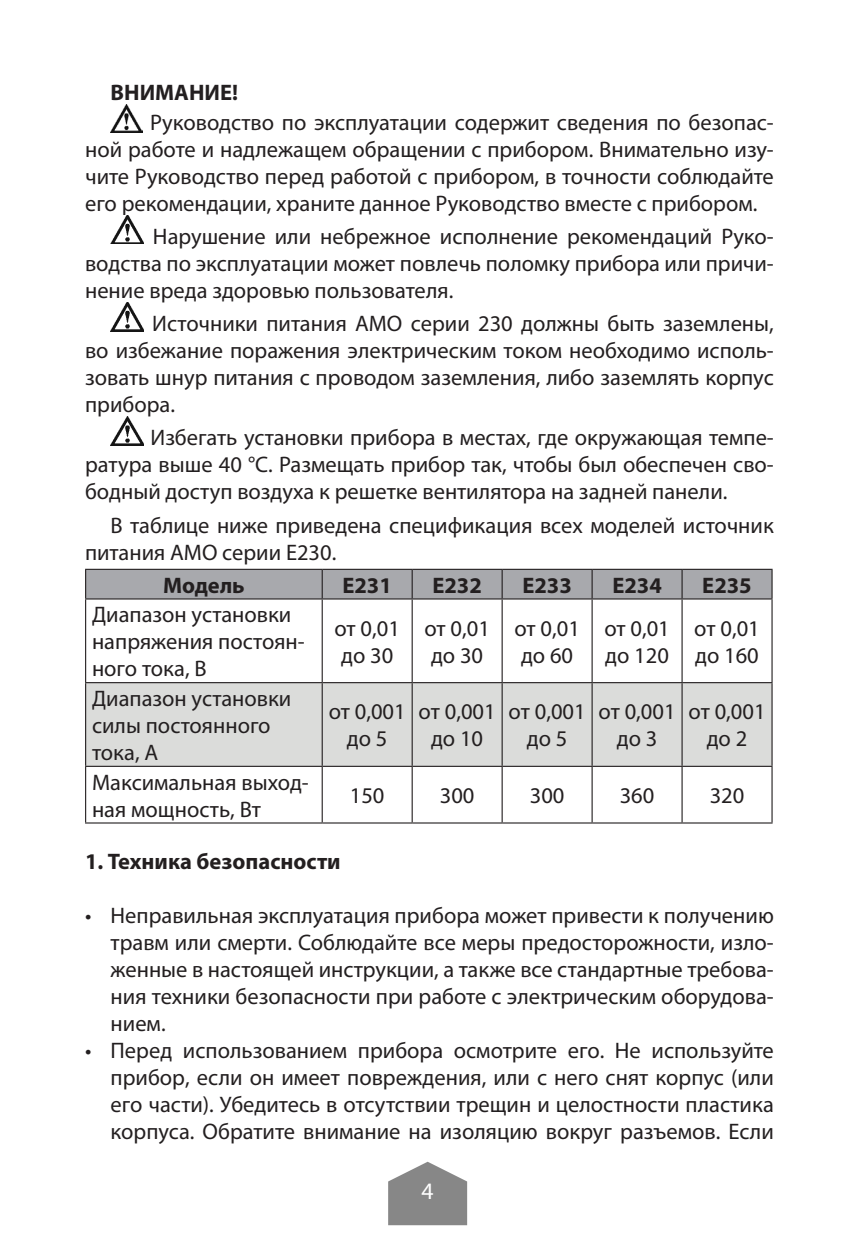
<style>
.page{position:relative;width:855px;height:1238px;background:#fff}
.page>*{position:absolute;margin:0;border:0;box-sizing:border-box;transform-origin:0 0}
.t1{font:23.62px "Myriad Pro";color:#fff}
.t2{font:22.5px/27px "Myriad Pro";color:#231f20}
.Стиль_абзаца_1{font:700 22.5px "Myriad Pro";color:#231f20}
</style>
<div class="page">
<svg style="left:388px;top:1161px;width:79px;height:64px"></svg>
<img style="left:111px;top:105px;width:31px;height:27px">
<img style="left:111px;top:215px;width:33px;height:29px">
<img style="left:111px;top:302px;width:33px;height:29px">
<img style="left:111px;top:416px;width:33px;height:29px">
<div style="left:86px;top:683px;width:685px;height:82px;background:#dbdcda"></div>
<hr style="left:85px;top:568px;width:237px;height:2px;background:#231f20">
<hr style="left:322px;top:568px;width:90px;height:2px;background:#231f20">
<hr style="left:412px;top:568px;width:90px;height:2px;background:#231f20">
<hr style="left:502px;top:568px;width:90px;height:2px;background:#231f20">
<hr style="left:592px;top:568px;width:90px;height:2px;background:#231f20">
<hr style="left:682px;top:568px;width:90px;height:2px;background:#231f20">
<div style="left:85px;top:569px;width:687px;height:29px;background:#a8a9ad"></div>
<hr style="left:85px;top:598px;width:237px;height:1px;background:#231f20">
<hr style="left:85px;top:599px;width:1px;height:83px;background:#231f20">
<hr style="left:322px;top:598px;width:90px;height:1px;background:#231f20">
<hr style="left:322px;top:599px;width:1px;height:83px;background:#231f20">
<hr style="left:412px;top:598px;width:90px;height:1px;background:#231f20">
<hr style="left:411px;top:599px;width:2px;height:83px;background:#231f20">
<hr style="left:502px;top:598px;width:90px;height:1px;background:#231f20">
<hr style="left:501px;top:599px;width:2px;height:83px;background:#231f20">
<hr style="left:592px;top:598px;width:90px;height:1px;background:#231f20">
<hr style="left:591px;top:599px;width:1px;height:83px;background:#231f20">
<hr style="left:682px;top:598px;width:90px;height:1px;background:#231f20">
<hr style="left:681px;top:599px;width:1px;height:83px;background:#231f20">
<hr style="left:771px;top:599px;width:1px;height:83px;background:#231f20">
<hr style="left:85px;top:682px;width:237px;height:1px;background:#231f20">
<hr style="left:85px;top:683px;width:1px;height:82px;background:#231f20">
<hr style="left:322px;top:682px;width:90px;height:1px;background:#231f20">
<hr style="left:322px;top:683px;width:1px;height:82px;background:#231f20">
<hr style="left:412px;top:682px;width:90px;height:1px;background:#231f20">
<hr style="left:411px;top:683px;width:2px;height:82px;background:#231f20">
<hr style="left:502px;top:682px;width:90px;height:1px;background:#231f20">
<hr style="left:501px;top:683px;width:2px;height:82px;background:#231f20">
<hr style="left:592px;top:682px;width:90px;height:1px;background:#231f20">
<hr style="left:591px;top:683px;width:1px;height:82px;background:#231f20">
<hr style="left:682px;top:682px;width:90px;height:1px;background:#231f20">
<hr style="left:681px;top:683px;width:1px;height:82px;background:#231f20">
<hr style="left:771px;top:683px;width:1px;height:82px;background:#231f20">
<hr style="left:85px;top:765px;width:237px;height:1px;background:#231f20">
<hr style="left:85px;top:766px;width:1px;height:56px;background:#231f20">
<hr style="left:322px;top:765px;width:90px;height:1px;background:#231f20">
<hr style="left:322px;top:766px;width:1px;height:56px;background:#231f20">
<hr style="left:412px;top:765px;width:90px;height:1px;background:#231f20">
<hr style="left:411px;top:766px;width:2px;height:56px;background:#231f20">
<hr style="left:502px;top:765px;width:90px;height:1px;background:#231f20">
<hr style="left:501px;top:766px;width:2px;height:56px;background:#231f20">
<hr style="left:592px;top:765px;width:90px;height:1px;background:#231f20">
<hr style="left:591px;top:766px;width:1px;height:56px;background:#231f20">
<hr style="left:682px;top:765px;width:90px;height:1px;background:#231f20">
<hr style="left:681px;top:766px;width:1px;height:56px;background:#231f20">
<hr style="left:771px;top:766px;width:1px;height:56px;background:#231f20">
<hr style="left:85px;top:822px;width:237px;height:1px;background:#231f20">
<hr style="left:322px;top:822px;width:90px;height:1px;background:#231f20">
<hr style="left:412px;top:822px;width:90px;height:1px;background:#231f20">
<hr style="left:502px;top:822px;width:90px;height:1px;background:#231f20">
<hr style="left:592px;top:822px;width:90px;height:1px;background:#231f20">
<hr style="left:682px;top:822px;width:90px;height:1px;background:#231f20">
<p class="Стиль_абзаца_1" style="left:111px;top:78px;width:129px">ВНИМАНИЕ!</p>
<p class="t2" style="left:85px;top:108px;width:690px;text-align:justify;text-indent:65px">Руководство по эксплуатации содержит сведения по безопас&shy;ной работе и надлежащем обращении с прибором. Внимательно изу&shy;чите Руководство перед работой с прибором, в точности соблюдайте его рекомендации, храните данное Руководство вместе с прибором.</p>
<p class="t2" style="left:85px;top:222px;width:690px;text-align:justify;text-indent:68px">Нарушение или небрежное исполнение рекомендаций Руко&shy;водства по эксплуатации может повлечь поломку прибора или причи&shy;нение вреда здоровью пользователя.</p>
<p class="t2" style="left:85px;top:309px;width:690px;text-align:justify;text-indent:67px">Источники питания AMO серии 230 должны быть заземлены, во избежание поражения электрическим током необходимо исполь&shy;зовать шнур питания с проводом заземления, либо заземлять корпус прибора.</p>
<p class="t2" style="left:85px;top:424px;width:690px;text-align:justify;text-indent:65px">Избегать установки прибора в местах, где окружающая темпе&shy;ратура выше 40 °С. Размещать прибор так, чтобы был обеспечен сво&shy;бодный доступ воздуха к решетке вентилятора на задней панели.</p>
<p class="t2" style="left:85px;top:511px;width:690px;text-indent:26px">В таблице ниже приведена спецификация всех моделей источник питания AMO серии E230.</p>
<p class="Стиль_абзаца_1" style="left:163px;top:570px;width:83px">Модель</p>
<p class="Стиль_абзаца_1" style="left:342px;top:570px;width:51px">E231</p>
<p class="Стиль_абзаца_1" style="left:432px;top:570px;width:51px">E232</p>
<p class="Стиль_абзаца_1" style="left:522px;top:570px;width:51px">E233</p>
<p class="Стиль_абзаца_1" style="left:612px;top:570px;width:51px">E234</p>
<p class="Стиль_абзаца_1" style="left:702px;top:570px;width:51px">E235</p>
<p class="t2" style="left:92px;top:601px;width:214px">Диапазон установки напряжения постоян&shy;ного тока, В</p>
<p class="t2" style="left:334px;top:614px;width:67px">от 0,01 до 30</p>
<p class="t2" style="left:424px;top:614px;width:67px">от 0,01 до 30</p>
<p class="t2" style="left:514px;top:614px;width:67px">от 0,01 до 60</p>
<p class="t2" style="left:604px;top:614px;width:67px">от 0,01 до 120</p>
<p class="t2" style="left:694px;top:614px;width:67px">от 0,01 до 160</p>
<p class="t2" style="left:92px;top:684px;width:201px">Диапазон установки силы постоянного тока, А</p>
<p class="t2" style="left:92px;top:768px;width:218px">Максимальная выход&shy;ная мощность, Вт</p>
<p class="t2" style="left:329px;top:698px;width:79px;text-align:center">от 0,001 до 5</p>
<p class="t2" style="left:418px;top:698px;width:79px;text-align:center">от 0,001 до 10</p>
<p class="t2" style="left:508px;top:698px;width:79px;text-align:center">от 0,001 до 5</p>
<p class="t2" style="left:598px;top:698px;width:79px;text-align:center">от 0,001 до 3</p>
<p class="t2" style="left:688px;top:698px;width:79px;text-align:center">от 0,001 до 2</p>
<p class="t2" style="left:350px;top:781px;width:36px">150</p>
<p class="t2" style="left:440px;top:781px;width:36px">300</p>
<p class="t2" style="left:530px;top:781px;width:36px">300</p>
<p class="t2" style="left:620px;top:781px;width:36px">360</p>
<p class="t2" style="left:709px;top:781px;width:36px">320</p>
<p class="Стиль_абзаца_1" style="left:85px;top:846px;width:257px">1. Техника безопасности</p>
<p class="t2" style="left:111px;top:901px;width:665px;text-align:justify;text-indent:-26px">• Неправильная эксплуатация прибора может привести к получению травм или смерти. Соблюдайте все меры предосторожности, изло&shy;женные в настоящей инструкции, а также все стандартные требова&shy;ния техники безопасности при работе с электрическим оборудова&shy;нием.</p>
<p class="t2" style="left:111px;top:1036px;width:665px;text-align:justify;text-indent:-26px">• Перед использованием прибора осмотрите его. Не используйте прибор, если он имеет повреждения, или с него снят корпус (или его части). Убедитесь в отсутствии трещин и целостности пластика корпуса. Обратите внимание на изоляцию вокруг разъемов. Если</p>
<p class="t1" style="left:421px;top:1176px;width:14px">4</p>
</div>
